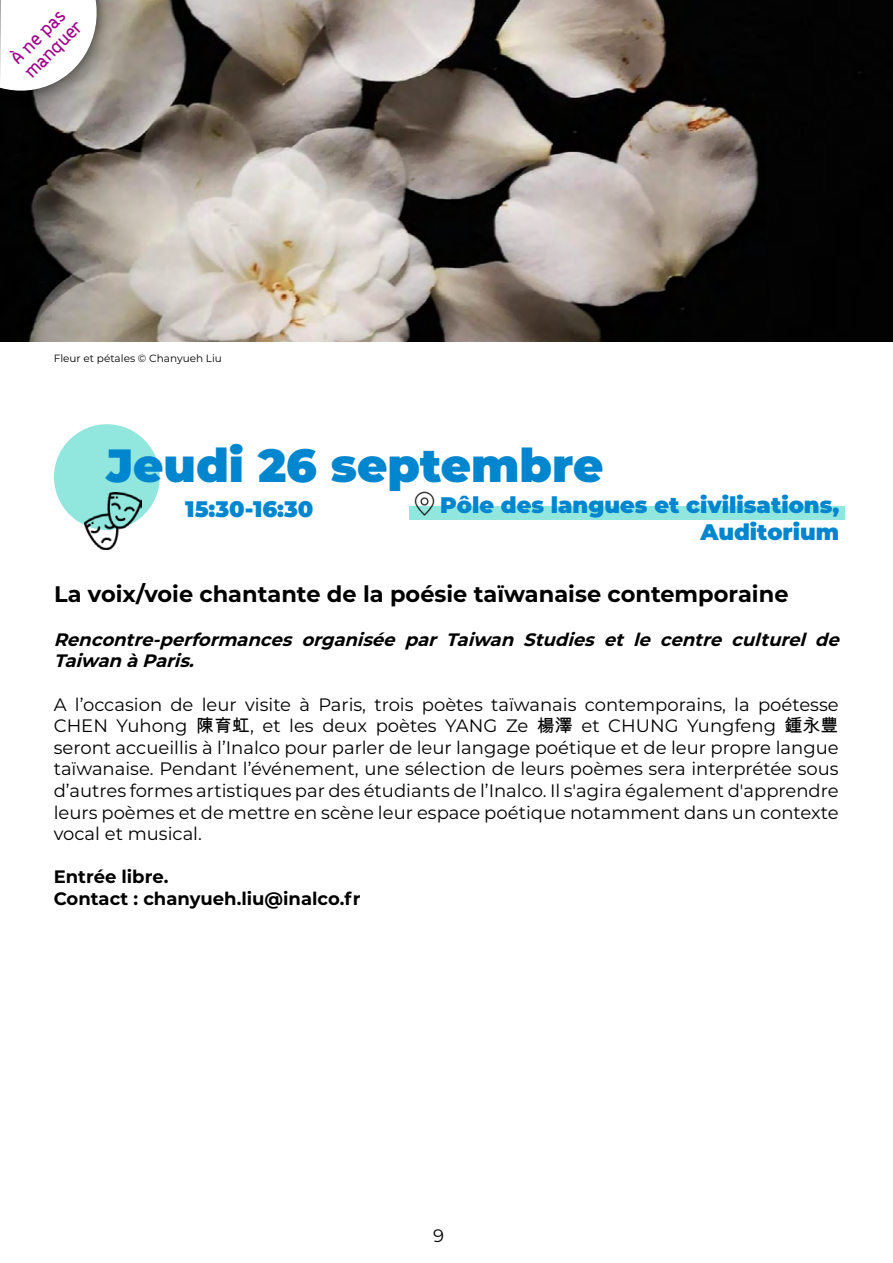
<style>
.page{position:relative;width:893px;height:1263px;background:#fff}
.page>*{position:absolute;margin:0;border:0;box-sizing:border-box;transform-origin:0 0}
.t1{font:900 46.5px "Montserrat";color:#0086ce}
.t2{font:700 22.5px "Montserrat";color:#000}
.t3{font:900 22.5px/27px "Montserrat";color:#0086ce;text-align:right}
.t4{font:18px/21.6px "Montserrat";color:#000;text-align:justify}
.t5{font:italic 700 18px/21.6px "Montserrat";color:#000}
.t6{font:700 18px/21.6px "Montserrat";color:#000}
.t7{font:700 16.5px/19.8px "ABB Line";color:#a10089}
.t8{font:10.5px "Montserrat";color:#000}
.s1{font-family:"Arial Unicode MS"}
</style>
<div class="page">
<img style="left:0;top:0;width:893px;height:341px">
<div style="left:54px;top:424px;width:106px;height:106px;background:#91e6dd;border-radius:50%"></div>
<div style="left:409px;top:506px;width:436px;height:13px;background:#91e6dd"></div>
<img style="left:414px;top:491px;width:21px;height:25px">
<img style="left:85px;top:492px;width:56px;height:57px">
<svg style="left:0;top:0;width:139px;height:119px"></svg>
<p class="t7" style="left:7px;top:54px;width:74px;rotate:-45deg">À ne pas manquer</p>
<p class="t8" style="left:54px;top:351px;width:170px">Fleur et pétales © Chanyueh Liu</p>
<h1 class="t1" style="left:107px;top:431px;width:498px">Jeudi 26 septembre</h1>
<p class="t3" style="left:185px;top:494px;width:130px">15:30-16:30</p>
<p class="t3" style="left:440px;top:490px;width:400px">Pôle des langues et civilisations,<br>Auditorium</p>
<p class="t2" style="left:54px;top:577px;width:736px">La voix/voie chantante de la poésie taïwanaise contemporaine</p>
<p class="t5" style="left:54px;top:628px;width:793px">Rencontre-performances organisée par Taiwan Studies et le centre culturel de<br>Taiwan àParis.</p>
<p class="t4" style="left:54px;top:693px;width:786px">A l’occasion de leur visite à Paris, trois poètes taïwanais contemporains, la poétesse CHEN Yuhong <span class="s1">陳育虹</span>, et les deux poètes YANG Ze <span class="s1">楊澤</span> et CHUNG Yungfeng <span class="s1">鍾永豐</span>seront accueillis à l’Inalco pour parler de leur langage poétique et de leur propre langue taïwanaise. Pendant l’événement, une sélection de leurs poèmes sera interprétée sous d’autres formes artistiques par des étudiants de l’Inalco. Il s'agira également d'apprendre leurs poèmes et de mettre en scène leur espace poétique notamment dans un contexte vocal et musical.</p>
<p class="t6" style="left:54px;top:865px;width:308px">Entrée libre.<br>Contact : chanyueh.liu@inalco.fr</p>
<p class="t4" style="left:433px;top:1224px;width:12px">9</p>
</div>
